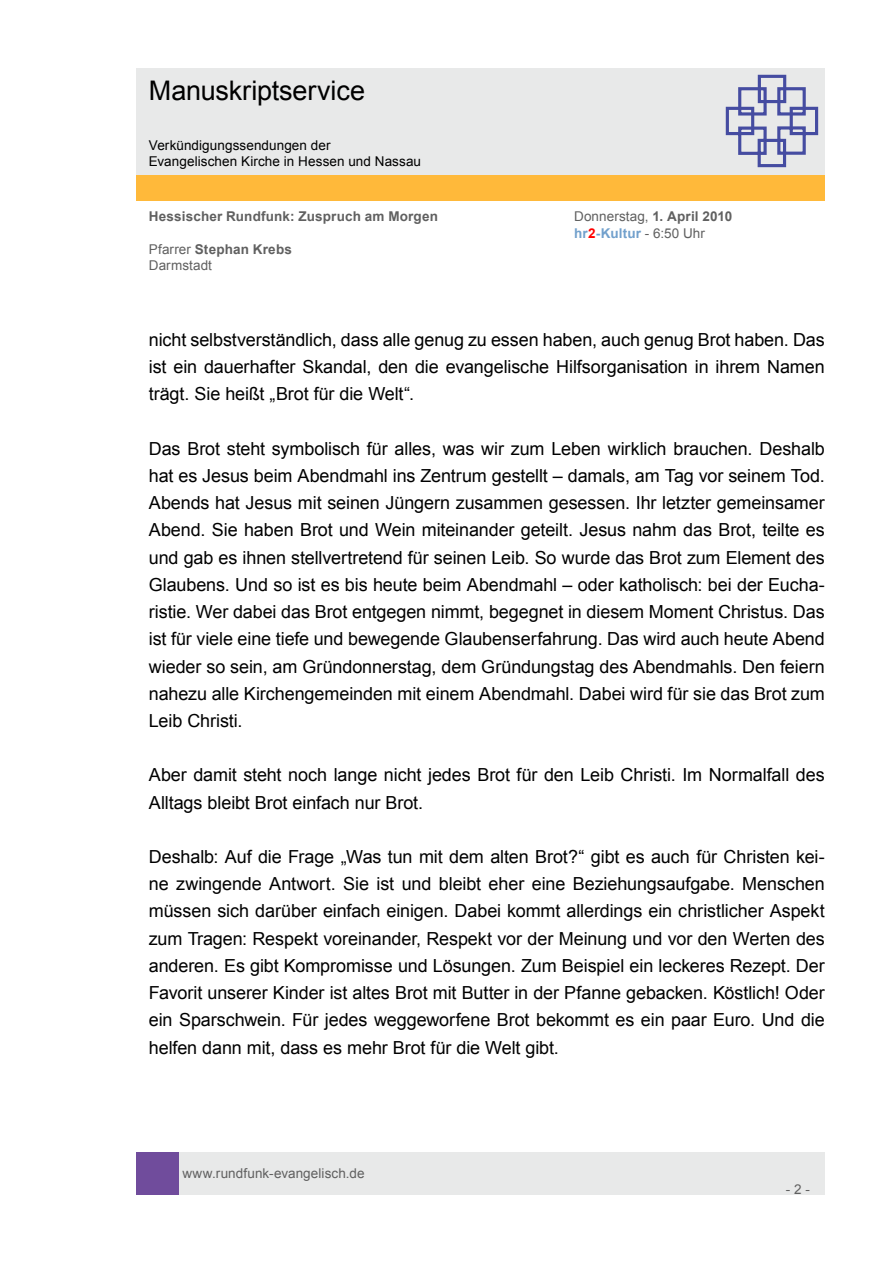
<style>
.page{position:relative;width:893px;height:1263px;background:#fff}
.page>*{position:absolute;margin:0;border:0;box-sizing:border-box;transform-origin:0 0}
.t1{font:27px "Arial";letter-spacing:-.005em;color:#000}
.t2{font:18px/27.2px "Arial";letter-spacing:-.005em;color:#000;text-align:justify}
.t3{font:13.5px/16.2px "Arial";letter-spacing:.005em;color:#606060}
.t4{font:13.5px/16.2px "Arial";letter-spacing:.005em;color:#000}
.t5{font:700 13.5px "Arial";letter-spacing:.015em;color:#606060}
.s1{font-weight:700}
.s2{font-weight:700;color:#71a0cc}
.s3{font-weight:700;color:#f00}
</style>
<div class="page">
<div style="left:179px;top:1152px;width:646px;height:43px;background:#e8e9e9"></div>
<div style="left:136px;top:1152px;width:43px;height:43px;background:#704c9c"></div>
<div style="left:136px;top:175px;width:689px;height:26px;background:#ffb93a"></div>
<div style="left:136px;top:68px;width:689px;height:106px;background:#e8e9e9"></div>
<svg style="left:725px;top:74px;width:94px;height:94px"></svg>
<h1 class="t1" style="left:149px;top:73px;width:218px">Manuskriptservice</h1>
<p class="t4" style="left:149px;top:137px;width:274px">Verkündigungssendungen der<br>Evangelischen Kirche in Hessen und Nassau</p>
<p class="t5" style="left:149px;top:208px;width:291px">Hessischer Rundfunk: Zuspruch am Morgen</p>
<p class="t3" style="left:574px;top:209px;width:160px">Donnerstag, <span class="s1">1. April 2010 </span><span class="s2">hr</span><span class="s3">2</span><span class="s2">-Kultur</span> - 6:50 Uhr</p>
<p class="t3" style="left:149px;top:241px;width:145px">Pfarrer <span class="s1">Stephan Krebs<br></span>Darmstadt</p>
<p class="t2" style="left:149px;top:326px;width:677px">nicht selbstverständlich, dass alle genug zu essen haben, auch genug Brot haben. Das ist ein dauerhafter Skandal, den die evangelische Hilfsorganisation in ihrem Namen trägt. Sie heißt „Brot für die Welt“.</p>
<p class="t2" style="left:149px;top:435px;width:678px">Das Brot steht symbolisch für alles, was wir zum Leben wirklich brauchen. Deshalb hat es Jesus beim Abendmahl ins Zentrum gestellt – damals, am Tag vor seinem Tod.<br>Abends hat Jesus mit seinen Jüngern zusammen gesessen. Ihr letzter gemeinsamer Abend. Sie haben Brot und Wein miteinander geteilt. Jesus nahm das Brot, teilte es und gab es ihnen stellvertretend für seinen Leib. So wurde das Brot zum Element des Glaubens. Und so ist es bis heute beim Abendmahl – oder katholisch: bei der Eucha&shy;ristie. Wer dabei das Brot entgegen nimmt, begegnet in diesem Moment Christus. Das ist für viele eine tiefe und bewegende Glaubenserfahrung. Das wird auch heute Abend wieder so sein, am Gründonnerstag, dem Gründungstag des Abendmahls. Den feiern nahezu alle Kirchengemeinden mit einem Abendmahl. Dabei wird für sie das Brot zum Leib Christi.</p>
<p class="t2" style="left:149px;top:762px;width:677px">Aber damit steht noch lange nicht jedes Brot für den Leib Christi. Im Normalfall des<br>Alltags bleibt Brot einfach nur Brot.</p>
<p class="t2" style="left:149px;top:843px;width:678px">Deshalb: Auf die Frage „Was tun mit dem alten Brot?“ gibt es auch für Christen kei&shy;ne zwingende Antwort. Sie ist und bleibt eher eine Beziehungsaufgabe. Menschen müssen sich darüber einfach einigen. Dabei kommt allerdings ein christlicher Aspekt zum Tragen: Respekt voreinander, Respekt vor der Meinung und vor den Werten des anderen. Es gibt Kompromisse und Lösungen. Zum Beispiel ein leckeres Rezept. Der Favorit unserer Kinder ist altes Brot mit Butter in der Pfanne gebacken. Köstlich! Oder ein Sparschwein. Für jedes weggeworfene Brot bekommt es ein paar Euro. Und die helfen dann mit, dass es mehr Brot für die Welt gibt.</p>
<p class="t3" style="left:182px;top:1165px;width:184px">www.rundfunk-evangelisch.de</p>
<p class="t3" style="left:786px;top:1181px;width:26px">- 2 -</p>
</div>
